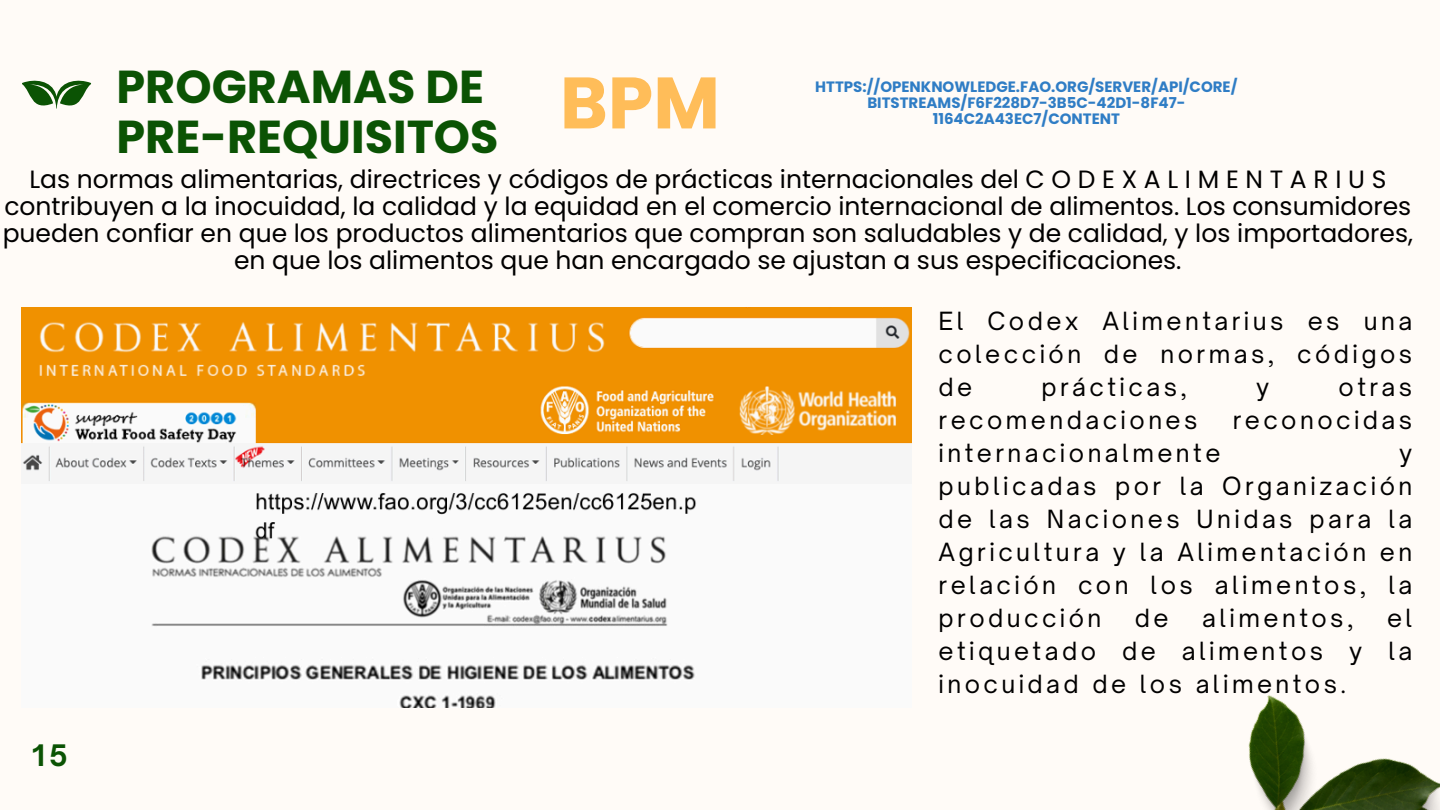
<style>
.page{position:relative;width:1440px;height:810px;background:#fffbf7}
.page>*{position:absolute;margin:0;border:0;box-sizing:border-box;transform-origin:0 0}
.t1{font:700 72.7px "Poppins";color:#ffbd59}
.t2{font:700 46.1px/50.2px "Poppins";color:#0b5304}
.t3{font:700 28.4px "Open Sauce One";color:#0b5304}
.t4{font:25px/27px "Poppins";color:#000;text-align:center}
.t5{font:24px/33px "Open Sauce One";letter-spacing:.145em;color:#000;text-align:justify}
.t6{font:700 15px/15.8px "Poppins";color:#2f7dc5;text-align:center}
</style>
<div class="page">
<svg style="left:22px;top:80px;width:69px;height:29px"></svg>
<img style="left:1248px;top:695px;width:192px;height:115px">
<img style="left:22px;top:307px;width:889px;height:401px">
<p class="t2" style="left:117px;top:61px;width:384px">PROGRAMAS DE<br>PRE-REQUISITOS</p>
<h1 class="t1" style="left:560px;top:52px;width:162px">BPM</h1>
<p class="t4" style="left:3px;top:166px;width:1412px">Las normas alimentarias, directrices y códigos de prácticas internacionales del C O D E X A L I M E N T A R I U S contribuyen a la inocuidad, la calidad y la equidad en el comercio internacional de alimentos. Los consumidores pueden confiar en que los productos alimentarios que compran son saludables y de calidad, y los importadores, en que los alimentos que han encargado se ajustan a sus especificaciones.</p>
<h3 class="t6" style="left:815px;top:79px;width:424px">HTTPS://OPENKNOWLEDGE.FAO.ORG/SERVER/API/CORE/<br>BITSTREAMS/F6F228D7-3B5C-42D1-8F47-<br>1164C2A43EC7/CONTENT</h3>
<h2 class="t3" style="left:32px;top:738px;width:37px">15</h2>
<p class="t5" style="left:939px;top:305px;width:475px">El Codex Alimentarius es una colección de normas, códigos de</p>
<p class="t5" style="left:1041px;top:371px;width:147px">prácticas,</p>
<p class="t5" style="left:1256px;top:371px;width:15px">y</p>
<p class="t5" style="left:1339px;top:371px;width:75px">otras</p>
<p class="t5" style="left:939px;top:404px;width:261px">recomendaciones</p>
<p class="t5" style="left:1233px;top:404px;width:181px">reconocidas</p>
<p class="t5" style="left:939px;top:437px;width:283px">internacionalmente</p>
<p class="t5" style="left:939px;top:437px;width:475px;text-indent:461px">y publicadas por la Organización de las Naciones Unidas para la Agricultura y la Alimentación en relación con los alimentos, la producción</p>
<p class="t5" style="left:1135px;top:602px;width:35px">de</p>
<p class="t5" style="left:1202px;top:602px;width:153px">alimentos,</p>
<p class="t5" style="left:939px;top:602px;width:475px;text-indent:449px">el etiquetado de alimentos y la inocuidad de los alimentos.</p>
</div>
